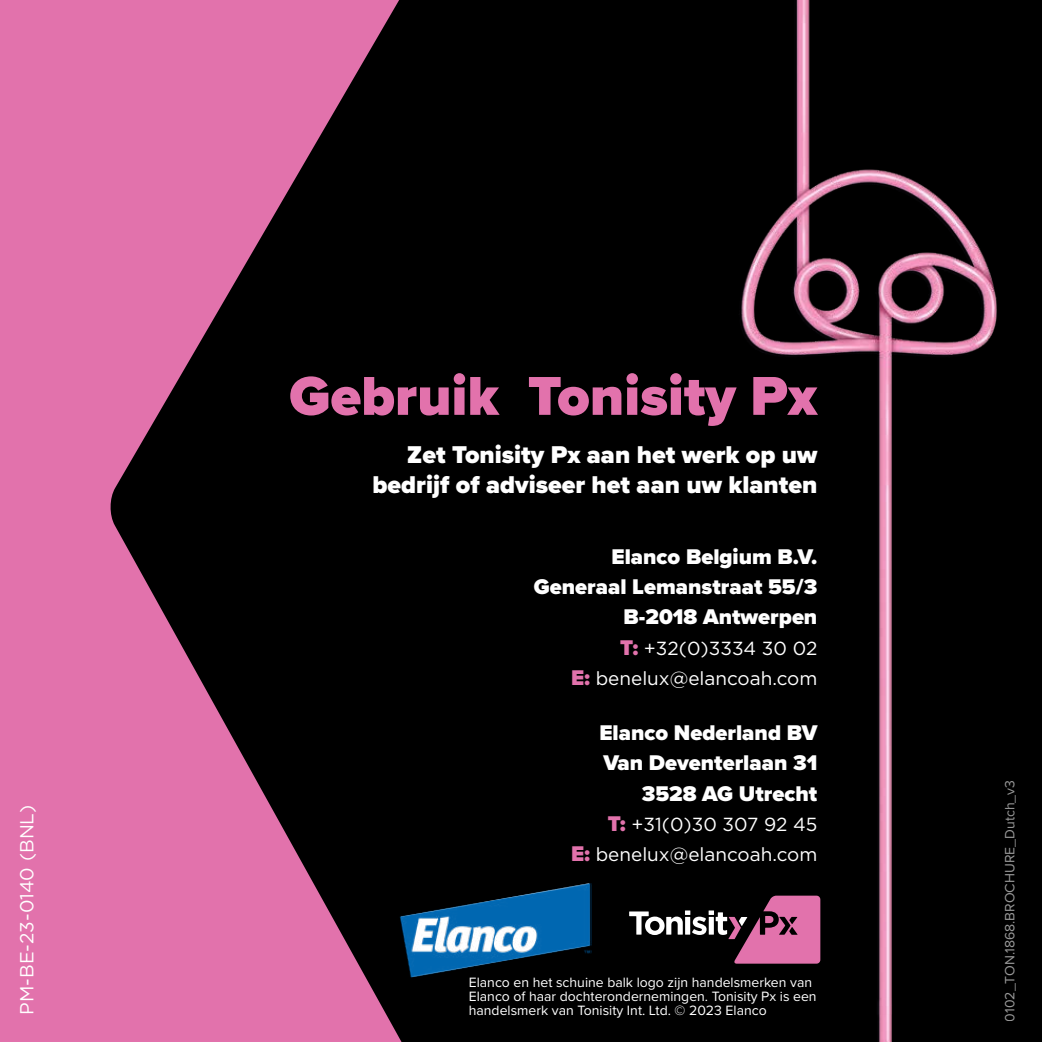
<style>
.page{position:relative;width:1042px;height:1042px;background:#e272ac}
.page>*{position:absolute;margin:0;border:0;box-sizing:border-box;transform-origin:0 0}
.t1{font:900 56.7px "Proxima Nova";color:#e272ac}
.t2{font:900 25.2px/30.3px "Proxima Nova";color:#fff;text-align:right}
.t3{font:900 22.05px "Proxima Nova";color:#fff}
.t4{font:18.9px "Gotham Pro";color:#fff}
.t5{font:14px/14px "Proxima Nova";color:#fff}
.s1{font-family:"Proxima Nova";font-weight:900;font-size:22.05px;color:#e272ac}
</style>
<div class="page">
<svg style="left:110px;top:60px;width:254px;height:914px;fill:#000"></svg>
<div style="left:364px;top:0;width:678px;height:1042px;background:#000"></div>
<img style="left:718px;top:0;width:295px;height:1042px">
<svg style="left:629px;top:895px;width:191px;height:68px"></svg>
<img style="left:399px;top:882px;width:192px;height:96px">
<p class="t4" style="left:16px;top:1015px;width:212px;rotate:-90deg">PM-BE-23-0140 (BNL)</p>
<p class="t1" style="left:289px;top:354px;width:529px">Gebruik Tonisity Px</p>
<p class="t2" style="left:372px;top:439px;width:446px">Zet Tonisity Px aan het werk op uw bedrijf of adviseer het aan uw klanten</p>
<p class="t3" style="left:611px;top:540px;width:207px">Elanco Belgium B.V.</p>
<p class="t3" style="left:534px;top:570px;width:285px">Generaal Lemanstraat 55/3</p>
<p class="t3" style="left:623px;top:601px;width:195px">B-2018 Antwerpen</p>
<p class="t4" style="left:620px;top:637px;width:198px"><span class="s1">T:</span> +32(0)3334 30 02</p>
<p class="t4" style="left:571px;top:668px;width:248px"><span class="s1">E:</span> benelux@elancoah.com</p>
<p class="t3" style="left:599px;top:716px;width:219px">Elanco Nederland BV</p>
<p class="t3" style="left:603px;top:746px;width:215px">Van Deventerlaan 31</p>
<p class="t3" style="left:642px;top:777px;width:177px">3528 AG Utrecht</p>
<p class="t4" style="left:608px;top:814px;width:211px"><span class="s1">T:</span> +31(0)30 307 92 45</p>
<p class="t4" style="left:571px;top:844px;width:248px"><span class="s1">E:</span> benelux@elancoah.com</p>
<p class="t5" style="left:469px;top:975px;width:349px">Elanco en het schuine balk logo zijn handelsmerken van<br>Elanco of haar dochterondernemingen. Tonisity Px is een handelsmerk van Tonisity Int. Ltd. © 2023 Elanco</p>
<p class="t5" style="left:1002px;top:1021px;width:243px;rotate:-90deg">0102_TON.1868.BROCHURE_Dutch_v3</p>
</div>
